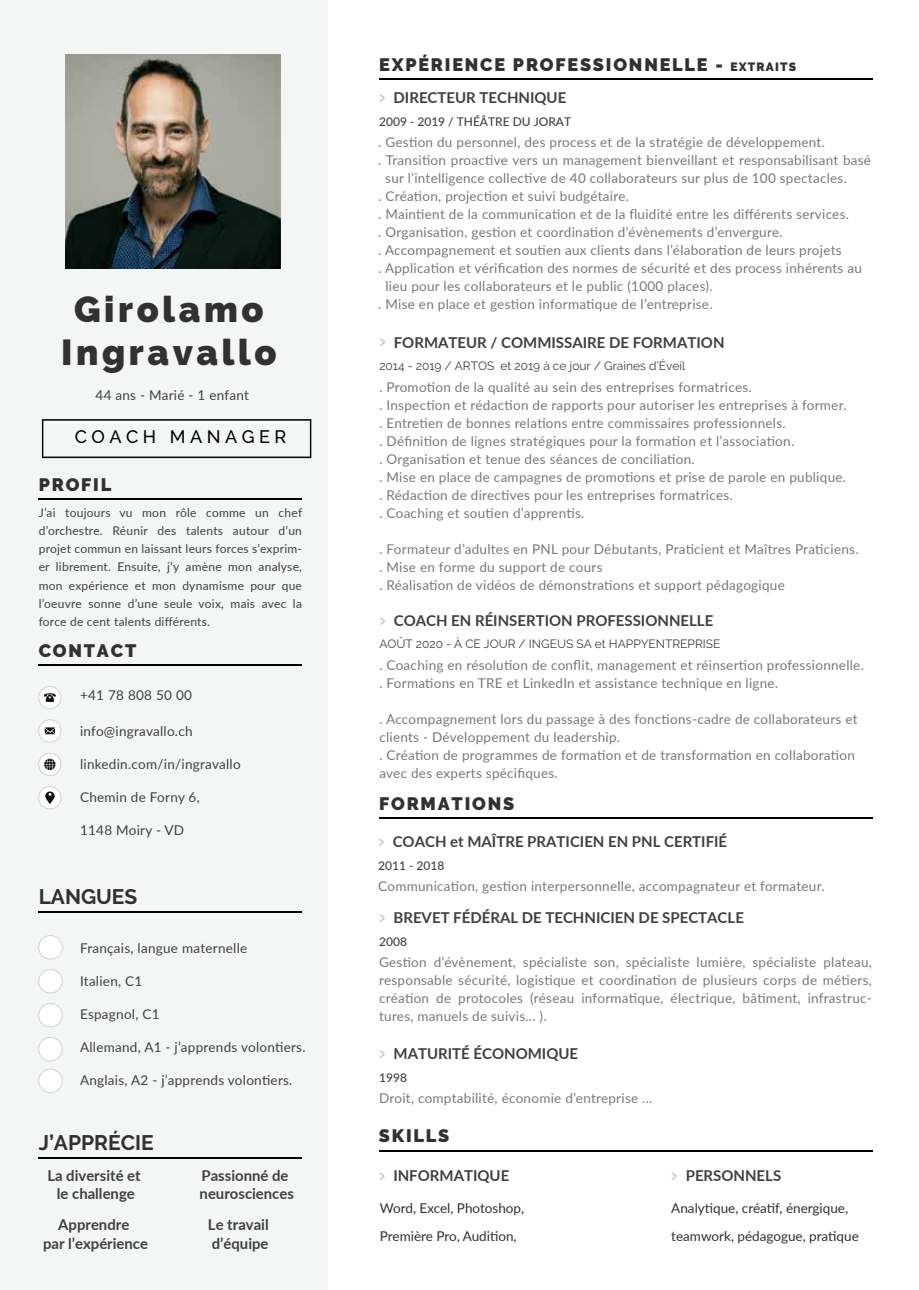
<style>
.page{position:relative;width:919px;height:1290px;background:#fff}
.page>*{position:absolute;margin:0;border:0;box-sizing:border-box;transform-origin:0 0}
.t1{font:900 36px/43.2px "Raleway";letter-spacing:.1em;color:#323031;text-align:center}
.t2{font:700 21px "Raleway";color:#323031}
.t3{font:900 18px "Raleway";letter-spacing:.1em;color:#323031}
.t4{font:500 18px "Raleway";letter-spacing:.25em;color:#000}
.t5{font:700 15px/18.1px "Lato";color:#404041}
.t6{font:13.5px/18px "Lato";letter-spacing:.02em;color:#777979}
.t7{font:13.5px "Lato";letter-spacing:.02em;color:#404041}
.t8{font:13.5px/28.5px "Lato";color:#323031}
.t9{font:12px/18px "Lato";letter-spacing:.02em;color:#404041;text-align:justify}
.t10{font:12px "Raleway";color:#404041}
.t11{font:500 12px "Lato";color:#404041}
.s1{font-size:12px}
.s2{font-family:"Oswald";font-weight:400;font-size:16.35px;color:#c5c7c9}
.s3{color:#fff}
</style>
<div class="page">
<div style="left:0;top:0;width:327px;height:1289px;background:#f4f5f5"></div>
<svg style="left:42px;top:419px;width:269px;height:39px"></svg>
<img style="left:65px;top:54px;width:215px;height:215px">
<hr style="left:39px;top:498px;width:263px;height:2px;background:#000">
<hr style="left:39px;top:664px;width:263px;height:1px;background:#000">
<div style="left:39px;top:786px;width:22px;height:22px;background:#fff;border-radius:50%"></div>
<div style="left:38px;top:786px;width:23px;height:23px;border:1px solid #d1d3d4;border-radius:50%"></div>
<div style="left:39px;top:753px;width:22px;height:22px;background:#fff;border-radius:50%"></div>
<div style="left:38px;top:752px;width:23px;height:23px;border:1px solid #d1d3d4;border-radius:50%"></div>
<div style="left:39px;top:719px;width:22px;height:23px;background:#fff;border-radius:50%"></div>
<div style="left:38px;top:719px;width:23px;height:23px;border:1px solid #d1d3d4;border-radius:50%"></div>
<div style="left:39px;top:686px;width:22px;height:22px;background:#fff;border-radius:50%"></div>
<div style="left:38px;top:686px;width:23px;height:23px;border:1px solid #d1d3d4;border-radius:50%"></div>
<svg style="left:45px;top:791px;width:10px;height:12px"></svg>
<svg style="left:44px;top:758px;width:12px;height:12px"></svg>
<svg style="left:45px;top:727px;width:10px;height:7px"></svg>
<svg style="left:43px;top:693px;width:13px;height:8px"></svg>
<hr style="left:39px;top:911px;width:263px;height:1px;background:#000">
<div style="left:39px;top:1037px;width:23px;height:23px;background:#fff;border-radius:50%"></div>
<div style="left:38px;top:1036px;width:25px;height:25px;border:1px solid #d1d3d4;border-radius:50%"></div>
<div style="left:39px;top:1003px;width:23px;height:23px;background:#fff;border-radius:50%"></div>
<div style="left:38px;top:1002px;width:25px;height:25px;border:1px solid #d1d3d4;border-radius:50%"></div>
<div style="left:39px;top:969px;width:23px;height:23px;background:#fff;border-radius:50%"></div>
<div style="left:38px;top:969px;width:25px;height:24px;border:1px solid #d1d3d4;border-radius:50%"></div>
<div style="left:39px;top:935px;width:23px;height:23px;background:#fff;border-radius:50%"></div>
<div style="left:38px;top:935px;width:25px;height:24px;border:1px solid #d1d3d4;border-radius:50%"></div>
<div style="left:39px;top:1069px;width:23px;height:23px;background:#fff;border-radius:50%"></div>
<div style="left:38px;top:1068px;width:25px;height:24px;border:1px solid #d1d3d4;border-radius:50%"></div>
<hr style="left:39px;top:1156px;width:263px;height:2px;background:#000">
<hr style="left:379px;top:78px;width:493px;height:1px;background:#000">
<hr style="left:379px;top:817px;width:493px;height:1px;background:#000">
<hr style="left:379px;top:1149px;width:493px;height:2px;background:#000">
<h1 class="t1" style="left:61px;top:287px;width:217px">Girolamo<br>Ingravallo</h1>
<p class="t7" style="left:96px;top:385px;width:155px">44 ans - Marié - 1 enfant</p>
<h3 class="t4" style="left:75px;top:426px;width:213px">COACH MANAGER</h3>
<h3 class="t3" style="left:39px;top:474px;width:74px">PROFIL</h3>
<p class="t9" style="left:39px;top:503px;width:265px">J’ai toujours vu mon rôle comme un chef d’orchestre. Réunir des talents autour d’un projet commun en laissant leurs forces s’exprim&shy;er librement. Ensuite, j’y amène mon analyse, mon expérience et mon dynamisme pour que l’oeuvre sonne d’une seule voix, mais avec la force de cent talents différents.</p>
<h3 class="t3" style="left:39px;top:640px;width:99px">CONTACT</h3>
<p class="t7" style="left:80px;top:684px;width:113px">+41 78 808 50 00</p>
<p class="t7" style="left:80px;top:720px;width:114px">info@ingravallo.ch</p>
<p class="t7" style="left:80px;top:753px;width:162px">linkedin.com/in/ingravallo</p>
<p class="t7" style="left:80px;top:786px;width:121px">Chemin de Forny 6,</p>
<p class="t7" style="left:80px;top:819px;width:106px">1148 Moiry - VD</p>
<h2 class="t2" style="left:39px;top:884px;width:100px">LANGUES</h2>
<p class="t7" style="left:80px;top:937px;width:169px">Français, langue maternelle</p>
<p class="t7" style="left:80px;top:970px;width:64px">Italien, C1</p>
<p class="t7" style="left:80px;top:1003px;width:81px">Espagnol, C1</p>
<p class="t7" style="left:80px;top:1036px;width:227px">Allemand, A1 - j’apprends volontiers.</p>
<p class="t7" style="left:80px;top:1069px;width:214px">Anglais, A2 - j’apprends volontiers.</p>
<h2 class="t2" style="left:39px;top:1130px;width:116px">J’APPRÉCIE</h2>
<p class="t5" style="left:47px;top:1165px;width:95px;text-align:center">La diversité et le challenge</p>
<p class="t5" style="left:43px;top:1214px;width:106px;text-align:center">Apprendre<br>par l’expérience</p>
<p class="t5" style="left:200px;top:1165px;width:96px">Passionné de neurosciences</p>
<p class="t5" style="left:208px;top:1214px;width:62px">Le travail d’équipe</p>
<h3 class="t3" style="left:379px;top:54px;width:418px">EXPÉRIENCE PROFESSIONNELLE - <span class="s1">EXTRAITS</span></h3>
<p class="t5" style="left:379px;top:88px;width:189px"><span class="s2">&gt;</span> DIRECTEUR TECHNIQUE</p>
<p class="t11" style="left:379px;top:113px;width:193px">2009 - 2019 / THÉÂTRE DU JORAT</p>
<p class="t6" style="left:378px;top:133px;width:494px">. Gestion du personnel, des process et de la stratégie de développement.<br>. Transition proactive vers un management bienveillant et responsabilisant basé <span class="s3">..</span>sur l’intelligence collective de 40 collaborateurs sur plus de 100 spectacles.<br>. Création, projection et suivi budgétaire.<br>. Maintient de la communication et de la fluidité entre les différents services.<br>. Organisation, gestion et coordination d’évènements d’envergure.<br>. Accompagnement et soutien aux clients dans l’élaboration de leurs projets<br>. Application et vérification des normes de sécurité et des process inhérents au<br><span class="s3">.</span> lieu pour les collaborateurs et le public (1000 places).<br>. Mise en place et gestion informatique de l’entreprise.</p>
<p class="t5" style="left:379px;top:332px;width:346px"><span class="s2">&gt;</span> FORMATEUR / COMMISSAIRE DE FORMATION</p>
<p class="t10" style="left:379px;top:359px;width:307px">2014 - 2019 / ARTOS et 2019 à ce jour / Graines d’Éveil</p>
<p class="t6" style="left:379px;top:377px;width:468px">. Promotion de la qualité au sein des entreprises formatrices.<br>. Inspection et rédaction de rapports pour autoriser les entreprises à former. . Entretien de bonnes relations entre commissaires professionnels.<br>. Définition de lignes stratégiques pour la formation et l’association.<br>. Organisation et tenue des séances de conciliation.<br>. Mise en place de campagnes de promotions et prise de parole en publique. . Rédaction de directives pour les entreprises formatrices.<br>. Coaching et soutien d’apprentis.</p>
<p class="t6" style="left:379px;top:539px;width:480px">. Formateur d’adultes en PNL pour Débutants, Praticient et Maîtres Praticiens. . Mise en forme du support de cours<br>. Réalisation de vidéos de démonstrations et support pédagogique</p>
<p class="t5" style="left:379px;top:610px;width:335px"><span class="s2">&gt;</span> COACH EN RÉINSERTION PROFESSIONNELLE</p>
<p class="t10" style="left:379px;top:637px;width:342px">AOÛT 2020 - À CE JOUR / INGEUS SA et HAPPYENTREPRISE</p>
<p class="t6" style="left:379px;top:655px;width:486px">. Coaching en résolution de conflit, management et réinsertion professionnelle. . Formations en TRE et LinkedIn et assistance technique en ligne.</p>
<p class="t6" style="left:379px;top:709px;width:479px">. Accompagnement lors du passage à des fonctions-cadre de collaborateurs et clients - Développement du leadership.<br>. Création de programmes de formation et de transformation en collaboration avec des experts spécifiques.</p>
<h3 class="t3" style="left:379px;top:792px;width:137px">FORMATIONS</h3>
<p class="t5" style="left:378px;top:832px;width:350px"><span class="s2">&gt;</span> COACH et MAÎTRE PRATICIEN EN PNL CERTIFIÉ</p>
<p class="t11" style="left:378px;top:856px;width:68px">2011 - 2018</p>
<p class="t6" style="left:378px;top:876px;width:447px">Communication, gestion interpersonnelle, accompagnateur et formateur.</p>
<p class="t5" style="left:379px;top:907px;width:366px"><span class="s2">&gt;</span> BREVET FÉDÉRAL DE TECHNICIEN DE SPECTACLE</p>
<p class="t11" style="left:379px;top:932px;width:29px">2008</p>
<p class="t6" style="left:379px;top:952px;width:494px;text-align:justify">Gestion d’évènement, spécialiste son, spécialiste lumière, spécialiste plateau, responsable sécurité, logistique et coordination de plusieurs corps de métiers, création de protocoles (réseau informatique, électrique, bâtiment, infrastruc&shy;tures, manuels de suivis... ).</p>
<p class="t5" style="left:379px;top:1043px;width:200px"><span class="s2">&gt;</span> MATURITÉ ÉCONOMIQUE</p>
<p class="t11" style="left:379px;top:1068px;width:29px">1998</p>
<p class="t6" style="left:379px;top:1088px;width:275px">Droit, comptabilité, économie d’entreprise ...</p>
<h3 class="t3" style="left:379px;top:1125px;width:72px">SKILLS</h3>
<p class="t5" style="left:379px;top:1165px;width:132px"><span class="s2">&gt;</span> INFORMATIQUE</p>
<p class="t5" style="left:671px;top:1165px;width:111px"><span class="s2">&gt;</span> PERSONNELS</p>
<p class="t8" style="left:380px;top:1192px;width:146px">Word, Excel, Photoshop,<br>Première Pro, Audition,</p>
<p class="t8" style="left:671px;top:1192px;width:189px">Analytique, créatif, énergique, teamwork, pédagogue, pratique</p>
</div>
